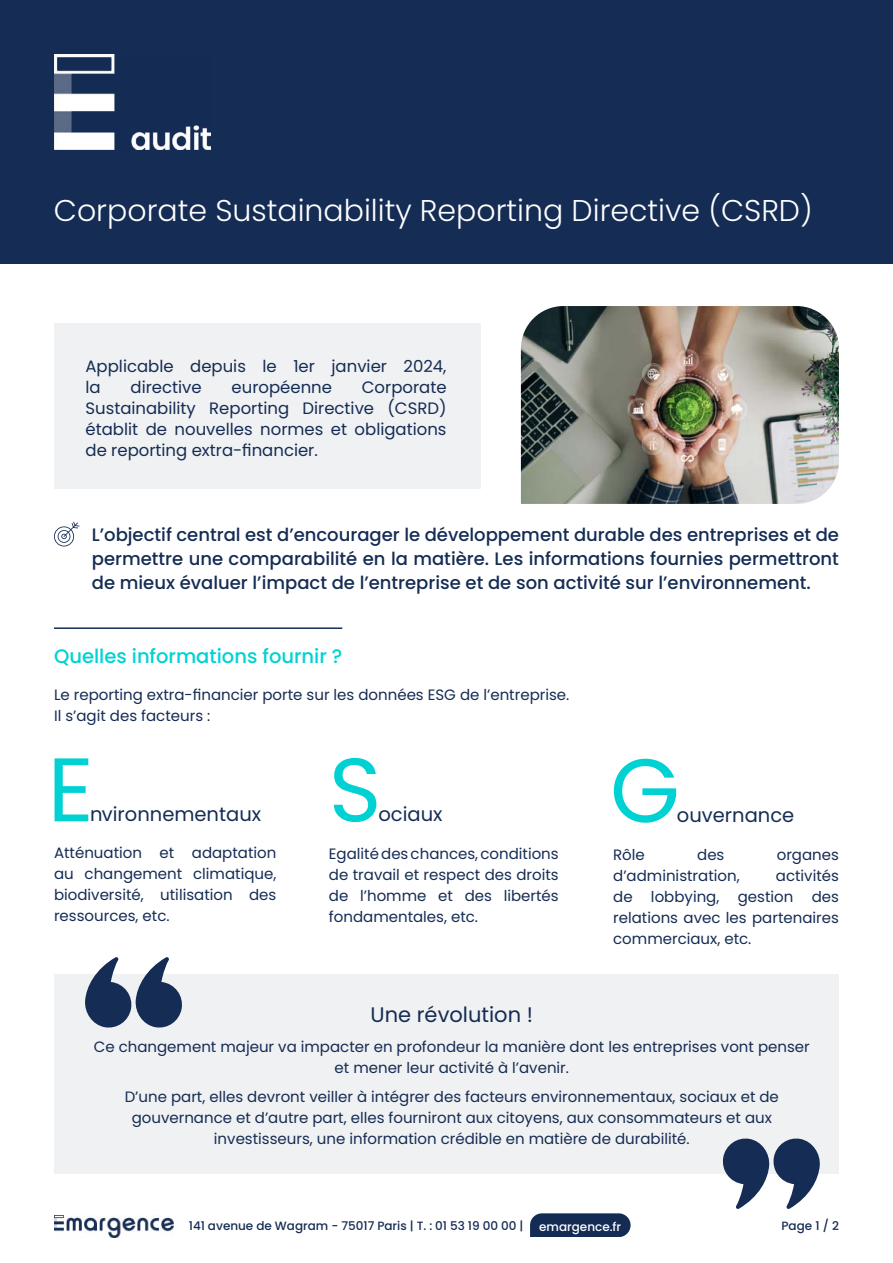
<style>
.page{position:relative;width:893px;height:1263px;background:#fff}
.page>*{position:absolute;margin:0;border:0;box-sizing:border-box;transform-origin:0 0}
.t1{font:90px "Poppins";color:#00d2d3}
.t2{font:300 30px "Poppins";color:#fff}
.t3{font:21px "Poppins";color:#152c54}
.t4{font:19.5px "Poppins";color:#152c54}
.t5{font:500 19.5px "Poppins";color:#00d2d3}
.t6{font:500 18px/24px "Poppins";color:#152c54;text-align:justify}
.t7{font:16.5px/21px "Poppins";color:#152c54}
.t8{font:15px/21px "Poppins";color:#152c54;text-align:justify}
.t9{font:500 12px "Poppins";color:#152c54}
.t10{font:500 12px "Poppins";color:#fff}
</style>
<div class="page">
<img style="left:55px;top:1215px;width:118px;height:22px">
<svg style="left:530px;top:1213px;width:100px;height:24px;background:#1f355c"></svg>
<div style="left:54px;top:974px;width:785px;height:200px;background:#f0f1f2"></div>
<div style="left:0;top:1px;width:893px;height:263px;background:#152c54"></div>
<img style="left:54px;top:54px;width:157px;height:96px">
<div style="left:54px;top:323px;width:427px;height:165px;background:#f0f1f2"></div>
<img style="left:521px;top:306px;width:318px;height:198px">
<hr style="left:54px;top:627px;width:288px;height:2px;background:#152c54">
<svg style="left:54px;top:522px;width:26px;height:24px"></svg>
<svg style="left:722px;top:1138px;width:98px;height:71px"></svg>
<svg style="left:85px;top:957px;width:97px;height:71px"></svg>
<h2 class="t2" style="left:54px;top:193px;width:760px">Corporate Sustainability Reporting Directive (CSRD)</h2>
<p class="t7" style="left:86px;top:356px;width:363px">Applicable depuis le 1er janvier 2024, la</p>
<p class="t7" style="left:131px;top:377px;width:73px">directive</p>
<p class="t7" style="left:232px;top:377px;width:102px">européenne</p>
<p class="t7" style="left:86px;top:377px;width:363px;text-align:justify;text-indent:276px">Corporate Sustainability Reporting Directive (CSRD) établit de nouvelles normes et obligations de reporting extra-financier.</p>
<p class="t6" style="left:92px;top:522px;width:749px">L’objectif central est d’encourager le développement durable des entreprises et de permettre une comparabilité en la matière. Les informations fournies permettront de mieux évaluer l’impact de l’entreprise et de son activité sur l’environnement.</p>
<h3 class="t5" style="left:54px;top:645px;width:290px">Quelles informations fournir ?</h3>
<p class="t8" style="left:54px;top:684px;width:517px">Le reporting extra-financier porte sur les données ESG de l’entreprise.<br>Il s’agit des facteurs :</p>
<h1 class="t1" style="left:48px;top:737px;width:48px">E</h1>
<h1 class="t1" style="left:610px;top:738px;width:72px">G</h1>
<p class="t8" style="left:613px;top:844px;width:33px">Rôle</p>
<p class="t8" style="left:697px;top:844px;width:29px">des</p>
<p class="t8" style="left:777px;top:844px;width:64px">organes</p>
<p class="t8" style="left:613px;top:865px;width:128px">d’administration,</p>
<h1 class="t1" style="left:329px;top:738px;width:54px">S</h1>
<h3 class="t4" style="left:378px;top:803px;width:66px">ociaux</h3>
<h3 class="t4" style="left:677px;top:804px;width:119px">ouvernance</h3>
<h3 class="t4" style="left:90px;top:803px;width:172px">nvironnementaux</h3>
<p class="t8" style="left:54px;top:842px;width:224px">Atténuation et adaptation au changement climatique, biodiversité, utilisation des ressources, etc.</p>
<p class="t8" style="left:329px;top:843px;width:231px">Egalité des chances, conditions de travail et respect des droits de l’homme et des libertés fondamentales, etc.</p>
<p class="t8" style="left:613px;top:865px;width:227px;text-indent:163px">activités de lobbying, gestion des relations avec les partenaires commerciaux, etc.</p>
<h3 class="t3" style="left:371px;top:1003px;width:164px">Une révolution !</h3>
<p class="t8" style="left:94px;top:1036px;width:717px;text-align:center">Ce changement majeur va impacter en profondeur la manière dont les entreprises vont penser et mener leur activité à l’avenir.</p>
<p class="t8" style="left:125px;top:1087px;width:656px;text-align:center">D’une part, elles devront veiller à intégrer des facteurs environnementaux, sociaux et de gouvernance et d’autre part, elles fourniront aux citoyens, aux consommateurs et aux investisseurs, une information crédible en matière de durabilité.</p>
<p class="t9" style="left:189px;top:1219px;width:336px">141 avenue de Wagram - 75017 Paris | T. : 01 53 19 00 00 |</p>
<p class="t10" style="left:539px;top:1219px;width:84px">emargence.fr</p>
<p class="t9" style="left:781px;top:1219px;width:59px">Page 1 / 2</p>
</div>
